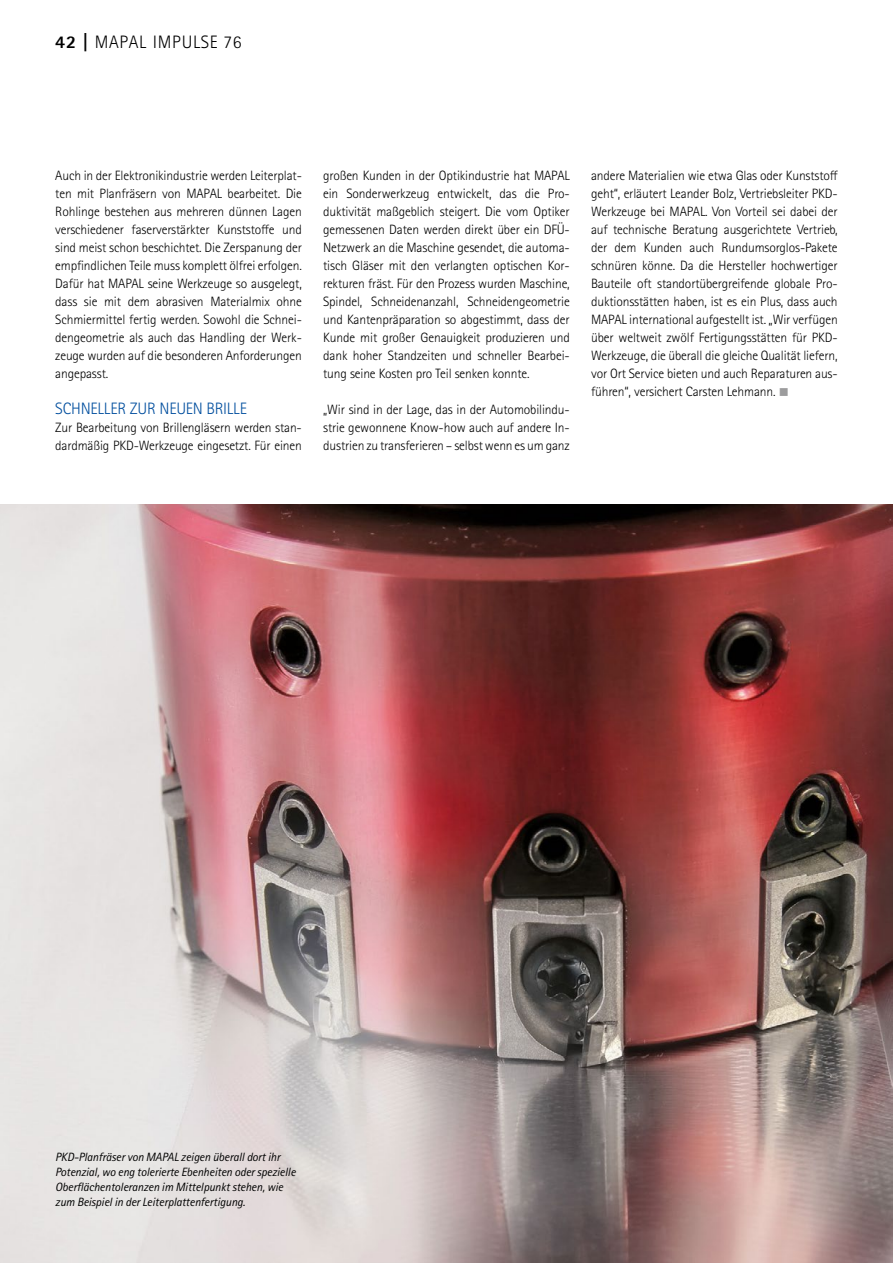
<style>
.page{position:relative;width:893px;height:1263px;background:#fff}
.page>*{position:absolute;margin:0;border:0;box-sizing:border-box;transform-origin:0 0}
.t1{font:300 18px "Rotis Sans Serif W1 G";letter-spacing:.04em;color:#000}
.t2{font:300 16.5px "Rotis Sans Serif W1 G";letter-spacing:-.02em;color:#004e9e}
.t3{font:300 13.5px/18px "Rotis Sans Serif W1 G";letter-spacing:-.01em;color:#000;text-align:justify}
.t4{font:italic 12px/15px "Rotis Sans Serif W1 G";letter-spacing:-.01em;color:#000}
.s1{font-weight:800}
.s2{color:#9c9c9d}
</style>
<div class="page">
<img style="left:0;top:504px;width:893px;height:759px">
<h1 class="t1" style="left:55px;top:32px;width:188px"><span class="s1">42 |</span> MAPAL IMPULSE 76</h1>
<p class="t3" style="left:55px;top:167px;width:248px">Auch in der Elektronikindustrie werden Leiterplat&shy;ten mit Planfräsern von MAPAL bearbeitet. Die Rohlinge bestehen aus mehreren dünnen Lagen verschiedener faserverstärkter Kunststoffe und sind meist schon beschichtet. Die Zerspanung der empfindlichen Teile muss komplett ölfrei erfolgen.<br>Dafür hat MAPAL seine Werkzeuge so ausgelegt, dass sie mit dem abrasiven Materialmix ohne Schmiermittel fertig werden. Sowohl die Schnei&shy;dengeometrie als auch das Handling der Werk&shy;zeuge wurden auf die besonderen Anforderungen angepasst.</p>
<p class="t2" style="left:55px;top:399px;width:193px">SCHNELLER ZUR NEUEN BRILLE</p>
<p class="t3" style="left:55px;top:419px;width:248px">Zur Bearbeitung von Brillengläsern werden stan&shy;dardmäßig PKD-Werkzeuge eingesetzt. Für einen</p>
<p class="t3" style="left:323px;top:167px;width:248px">großen Kunden in der Optikindustrie hat MAPAL ein Sonderwerkzeug entwickelt, das die Pro&shy;duktivität maßgeblich steigert. Die vom Optiker gemessenen Daten werden direkt über ein DFÜ-Netzwerk an die Maschine gesendet, die automa&shy;tisch Gläser mit den verlangten optischen Kor&shy;rekturen fräst. Für den Prozess wurden Maschine, Spindel, Schneidenanzahl, Schneidengeometrie und Kantenpräparation so abgestimmt, dass der Kunde mit großer Genauigkeit produzieren und dank hoher Standzeiten und schneller Bearbei&shy;tung seine Kosten pro Teil senken konnte.</p>
<p class="t3" style="left:323px;top:401px;width:248px">„Wir sind in der Lage, das in der Automobilindu&shy;strie gewonnene Know-how auch auf andere In&shy;dustrien zu transferieren – selbst wenn es um ganz</p>
<p class="t3" style="left:591px;top:167px;width:248px">andere Materialien wie etwa Glas oder Kunststoff geht“, erläutert Leander Bolz, Vertriebsleiter PKD-Werkzeuge bei MAPAL. Von Vorteil sei dabei der auf technische Beratung ausgerichtete Vertrieb, der dem Kunden auch Rundumsorglos-Pakete schnüren könne. Da die Hersteller hochwertiger Bauteile oft standortübergreifende globale Pro&shy;duktionsstätten haben, ist es ein Plus, dass auch MAPAL international aufgestellt ist. „Wir verfügen über weltweit zwölf Fertigungsstätten für PKD-Werkzeuge, die überall die gleiche Qualität liefern, vor Ort Service bieten und auch Reparaturen aus&shy;führen“, versichert Carsten Lehmann. <span class="s2">■</span></p>
<p class="t4" style="left:55px;top:1150px;width:242px">PKD-Planfräser von MAPAL zeigen überall dort ihr Potenzial, wo eng tolerierte Ebenheiten oder spezielle Oberflächentoleranzen im Mittelpunkt stehen, wie zum Beispiel in der Leiterplattenfertigung.</p>
</div>
